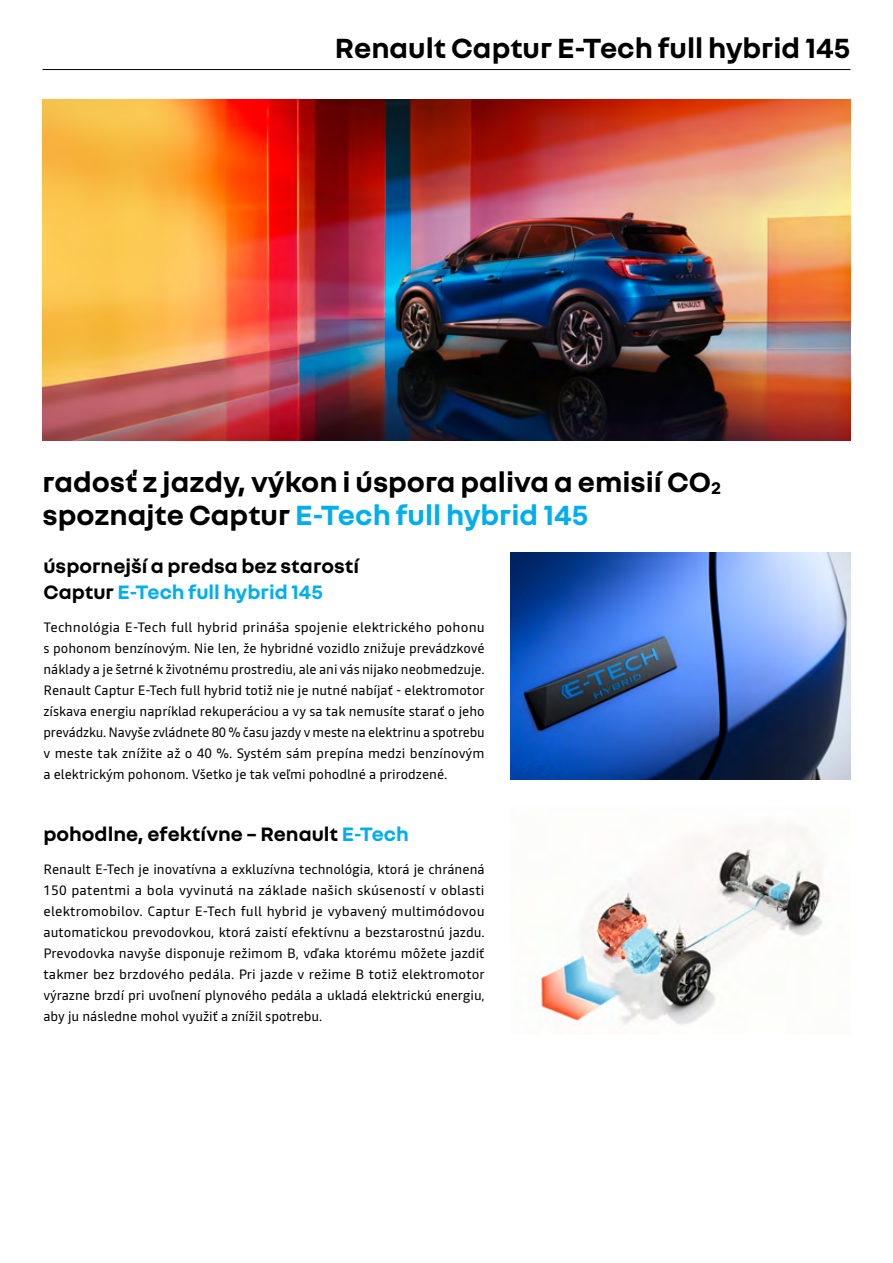
<style>
.page{position:relative;width:893px;height:1263px;background:#fff}
.page>*{position:absolute;margin:0;border:0;box-sizing:border-box;transform-origin:0 0}
.t1{font:700 30px/33px "Nouvel R";color:#000}
.t2{font:700 21px/25.2px "Nouvel R";color:#000}
.t3{font:13.5px/21px "Read";color:#000;text-align:justify}
.s1{font-size:18.3px}
.s2{color:#00aeef}
</style>
<div class="page">
<hr style="left:43px;top:69px;width:807px;height:1px;background:#000">
<img style="left:43px;top:100px;width:807px;height:340px">
<img style="left:510px;top:553px;width:340px;height:226px">
<img style="left:540px;top:827px;width:284px;height:199px">
<h1 class="t1" style="left:335px;top:30px;width:517px">Renault Captur E-Tech full hybrid 145</h1>
<h1 class="t1" style="left:43px;top:464px;width:680px">radosť z jazdy, výkon i úspora paliva a emisií CO<span class="s1">2 </span>spoznajte Captur <span class="s2">E-Tech full hybrid 145</span></h1>
<h2 class="t2" style="left:43px;top:553px;width:317px">úspornejší a predsa bez starostí<br>Captur <span class="s2">E-Tech full hybrid 145</span></h2>
<p class="t3" style="left:43px;top:617px;width:443px">Technológia E-Tech full hybrid prináša spojenie elektrického pohonu s pohonom benzínovým. Nie len, že hybridné vozidlo znižuje prevádzkové náklady a je šetrné k životnému prostrediu, ale ani vás nijako neobmedzuje.<br>Renault Captur E-Tech full hybrid totiž nie je nutné nabíjať - elektromotor získava energiu napríklad rekuperáciou a vy sa tak nemusíte starať o jeho prevádzku. Navyše zvládnete 80 % času jazdy v meste na elektrinu a spotrebu v meste tak znížite až o 40 %. Systém sám prepína medzi benzínovým a elektrickým pohonom. Všetko je tak veľmi pohodlné a prirodzené.</p>
<h2 class="t2" style="left:43px;top:820px;width:367px">pohodlne, efektívne – Renault <span class="s2">E-Tech</span></h2>
<p class="t3" style="left:43px;top:859px;width:443px">Renault E-Tech je inovatívna a exkluzívna technológia, ktorá je chránená 150 patentmi a bola vyvinutá na základe našich skúseností v oblasti elektromobilov. Captur E-Tech full hybrid je vybavený multimódovou automatickou prevodovkou, ktorá zaistí efektívnu a bezstarostnú jazdu.<br>Prevodovka navyše disponuje režimom B, vďaka ktorému môžete jazdiť takmer bez brzdového pedála. Pri jazde v režime B totiž elektromotor výrazne brzdí pri uvoľnení plynového pedála a ukladá elektrickú energiu, aby ju následne mohol využiť a znížil spotrebu.</p>
</div>
